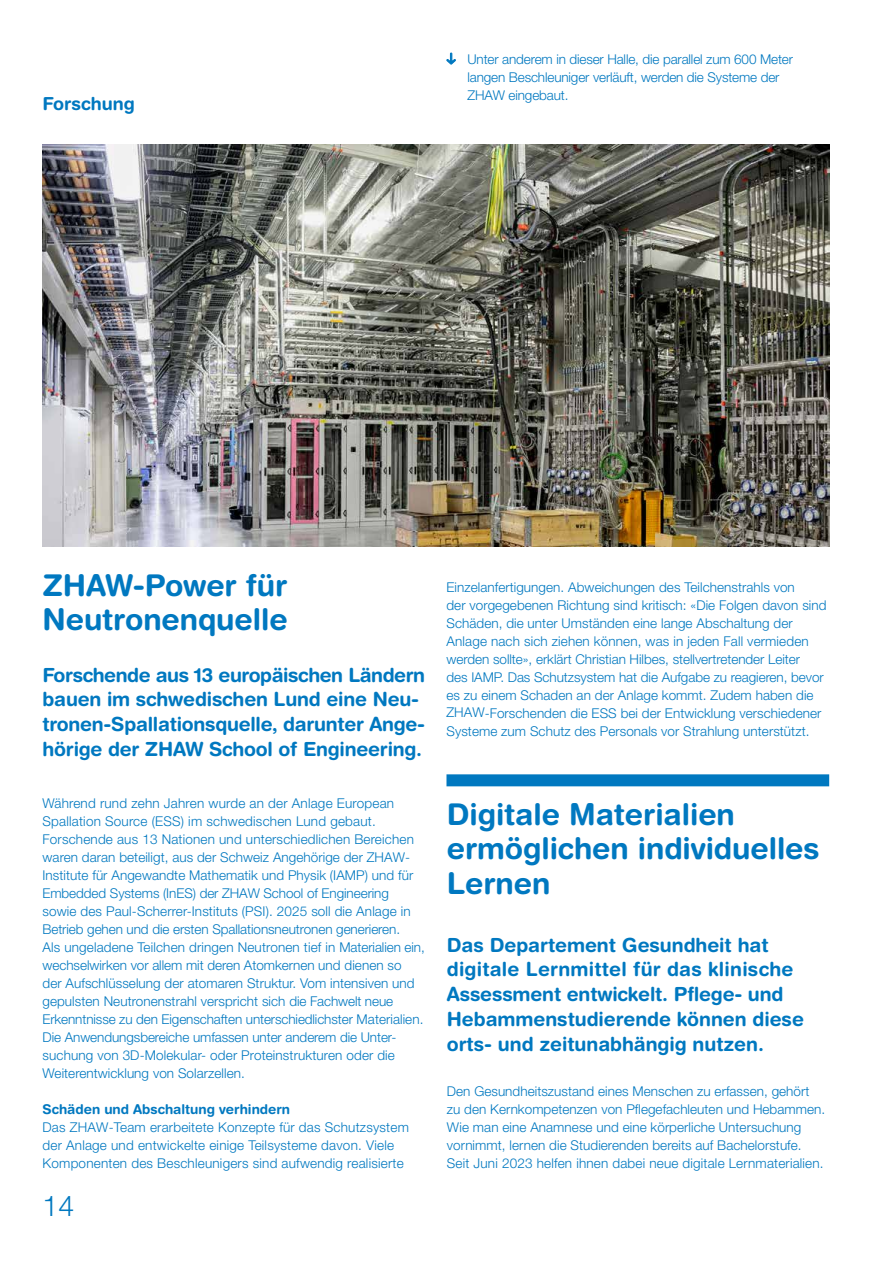
<style>
.page{position:relative;width:893px;height:1263px;background:#fff}
.page>*{position:absolute;margin:0;border:0;box-sizing:border-box;transform-origin:0 0}
.t1{font:700 30px/34.5px "Helvetica Rounded LT Pro";letter-spacing:-.005em;color:#0078c0}
.t2{font:300 28.5px "Helvetica Neue LT Pro";color:#0078c0}
.t3{font:700 19.5px/24.8px "Helvetica Rounded LT Pro";letter-spacing:-.01em;color:#0078c0}
.t4{font:700 18px "Helvetica Rounded LT Pro";color:#0078c0}
.t5{font:300 13.5px/18px "Helvetica Neue LT Pro";letter-spacing:.005em;color:#0078c0}
.t6{font:700 13.5px "Helvetica Rounded LT Pro";color:#0078c0}
</style>
<div class="page">
<svg style="left:446px;top:52px;width:10px;height:13px"></svg>
<img style="left:43px;top:145px;width:786px;height:401px">
<div style="left:446px;top:774px;width:383px;height:12px;background:#0078c0"></div>
<h3 class="t4" style="left:43px;top:92px;width:94px">Forschung</h3>
<p class="t5" style="left:467px;top:50px;width:327px">Unter anderem in dieser Halle, die parallel zum 600 Meter langen Beschleuniger verläuft, werden die Systeme der<br>ZHAW eingebaut.</p>
<h3 class="t1" style="left:43px;top:567px;width:247px">ZHAW-Power für<br>Neutronenquelle</h3>
<p class="t3" style="left:43px;top:662px;width:384px">Forschende aus 13 europäischen Ländern bauen im schwedischen Lund eine Neu&shy;tronen-Spallationsquelle, darunter Ange&shy;hörige der ZHAW School of Engineering.</p>
<p class="t5" style="left:43px;top:793px;width:384px">Während rund zehn Jahren wurde an der Anlage European Spallation Source (ESS) im schwedischen Lund gebaut.<br>Forschende aus 13 Nationen und unterschiedlichen Bereichen waren daran beteiligt, aus der Schweiz Angehörige der ZHAW-Institute für Angewandte Mathematik und Physik (IAMP) und für Embedded Systems (InES) der ZHAW School of Engineering sowie des Paul-Scherrer-Instituts (PSI). 2025 soll die Anlage in Betrieb gehen und die ersten Spallationsneutronen generieren.<br>Als ungeladene Teilchen dringen Neutronen tief in Materialien ein, wechselwirken vor allem mit deren Atomkernen und dienen so<br>der Aufschlüsselung der atomaren Struktur. Vom intensiven und gepulsten Neutronenstrahl verspricht sich die Fachwelt neue Erkenntnisse zu den Eigenschaften unterschiedlichster Materialien.<br>Die Anwendungsbereiche umfassen unter anderem die Unter&shy;suchung von 3D-Molekular- oder Proteinstrukturen oder die Weiterentwicklung von Solarzellen.</p>
<h4 class="t6" style="left:43px;top:1100px;width:249px">Schäden und Abschaltung verhindern</h4>
<p class="t5" style="left:43px;top:1117px;width:368px">Das ZHAW-Team erarbeitete Konzepte für das Schutzsystem der Anlage und entwickelte einige Teilsysteme davon. Viele<br>Komponenten des Beschleunigers sind aufwendig realisierte</p>
<h2 class="t2" style="left:43px;top:1188px;width:33px">14</h2>
<p class="t5" style="left:446px;top:577px;width:382px">Einzelanfertigungen. Abweichungen des Teilchenstrahls von<br>der vorgegebenen Richtung sind kritisch: «Die Folgen davon sind Schäden, die unter Umständen eine lange Abschaltung der Anlage nach sich ziehen können, was in jeden Fall vermieden werden sollte», erklärt Christian Hilbes, stellvertretender Leiter<br>des IAMP. Das Schutzsystem hat die Aufgabe zu reagieren, bevor es zu einem Schaden an der Anlage kommt. Zudem haben die ZHAW-Forschenden die ESS bei der Entwicklung verschiedener Systeme zum Schutz des Personals vor Strahlung unterstützt.</p>
<h3 class="t1" style="left:447px;top:796px;width:374px">Digitale Materialien ermöglichen individuelles<br>Lernen</h3>
<p class="t3" style="left:447px;top:932px;width:359px">Das Departement Gesundheit hat digitale Lernmittel für das klinische Assessment entwickelt. Pflege- und Hebammenstudierende können diese orts- und zeitunabhängig nutzen.</p>
<p class="t5" style="left:447px;top:1081px;width:380px">Den Gesundheitszustand eines Menschen zu erfassen, gehört zu den Kernkompetenzen von Pflegefachleuten und Hebammen.<br>Wie man eine Anamnese und eine körperliche Untersuchung vornimmt, lernen die Studierenden bereits auf Bachelorstufe.<br>Seit Juni 2023 helfen ihnen dabei neue digitale Lernmaterialien.</p>
</div>
